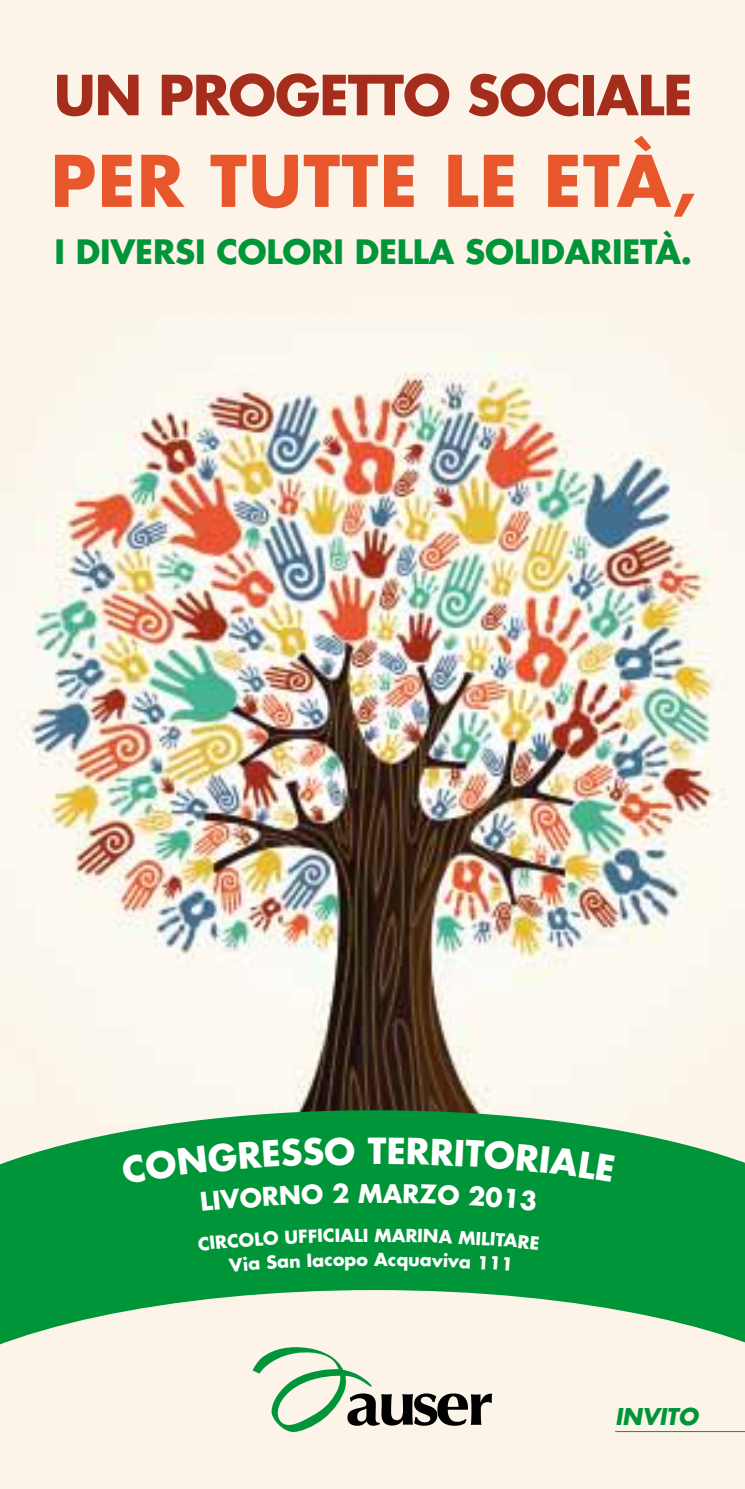
<style>
.page{position:relative;width:745px;height:1489px;background:#fff}
.page>*{position:absolute;margin:0;border:0;box-sizing:border-box;transform-origin:0 0}
.t1{font:700 69px "Futura Std";letter-spacing:.02em;color:#e8562b}
.t2{font:700 53.75px "Futura Std";letter-spacing:-.02em;color:#a52d1b}
.t3{font:700 35px "Futura Std";color:#fff}
.t4{font:700 32.75px "Futura Std";letter-spacing:-.005em;color:#009539}
.t5{font:700 25px "Futura Std";color:#fff}
.t6{font:italic 700 22.5px "Futura Std";letter-spacing:-.005em;color:#009539}
.t7{font:700 17.5px "Futura Std";color:#fff}
</style>
<div class="page">
<img style="left:0;top:0;width:744px;height:1488px">
<svg style="left:0;top:1110px;width:744px;height:250px;background:#58b677"></svg>
<svg style="left:252px;top:1346px;width:240px;height:86px;background:#c5cdbb"></svg>
<hr style="left:614px;top:1430px;width:130px;height:1px;background:#009539">
<div style="left:121px;top:1136px;width:233px;height:75px;background:#009539"></div>
<div style="left:382px;top:1137px;width:232px;height:73px;background:#009539"></div>
<svg style="left:391px;top:1228px;width:61px;height:15px"></svg>
<svg style="left:458px;top:1230px;width:17px;height:14px"></svg>
<svg style="left:503px;top:1233px;width:35px;height:16px"></svg>
<div style="left:197px;top:1228px;width:159px;height:43px;background:#009539"></div>
<svg style="left:388px;top:1252px;width:82px;height:18px"></svg>
<svg style="left:479px;top:1255px;width:30px;height:15px"></svg>
<h2 class="t2" style="left:54px;top:59px;width:640px">UN PROGETTO SOCIALE</h2>
<h1 class="t1" style="left:50px;top:135px;width:646px">PER TUTTE LE ETÀ,</h1>
<p class="t4" style="left:54px;top:230px;width:638px">I DIVERSI COLORI DELLA SOLIDARIETÀ.</p>
<p class="t3" style="left:367px;top:1127px;width:20px">T</p>
<p class="t5" style="left:358px;top:1176px;width:26px">M</p>
<p class="t7" style="left:322px;top:1223px;width:41px;rotate:-1deg">CIAL</p>
<p class="t7" style="left:362px;top:1223px;width:31px">I M</p>
<p class="t7" style="left:476px;top:1226px;width:31px;rotate:4deg">ILIT</p>
<p class="t7" style="left:356px;top:1247px;width:33px">o A</p>
<p class="t6" style="left:614px;top:1401px;width:84px">INVITO</p>
</div>
